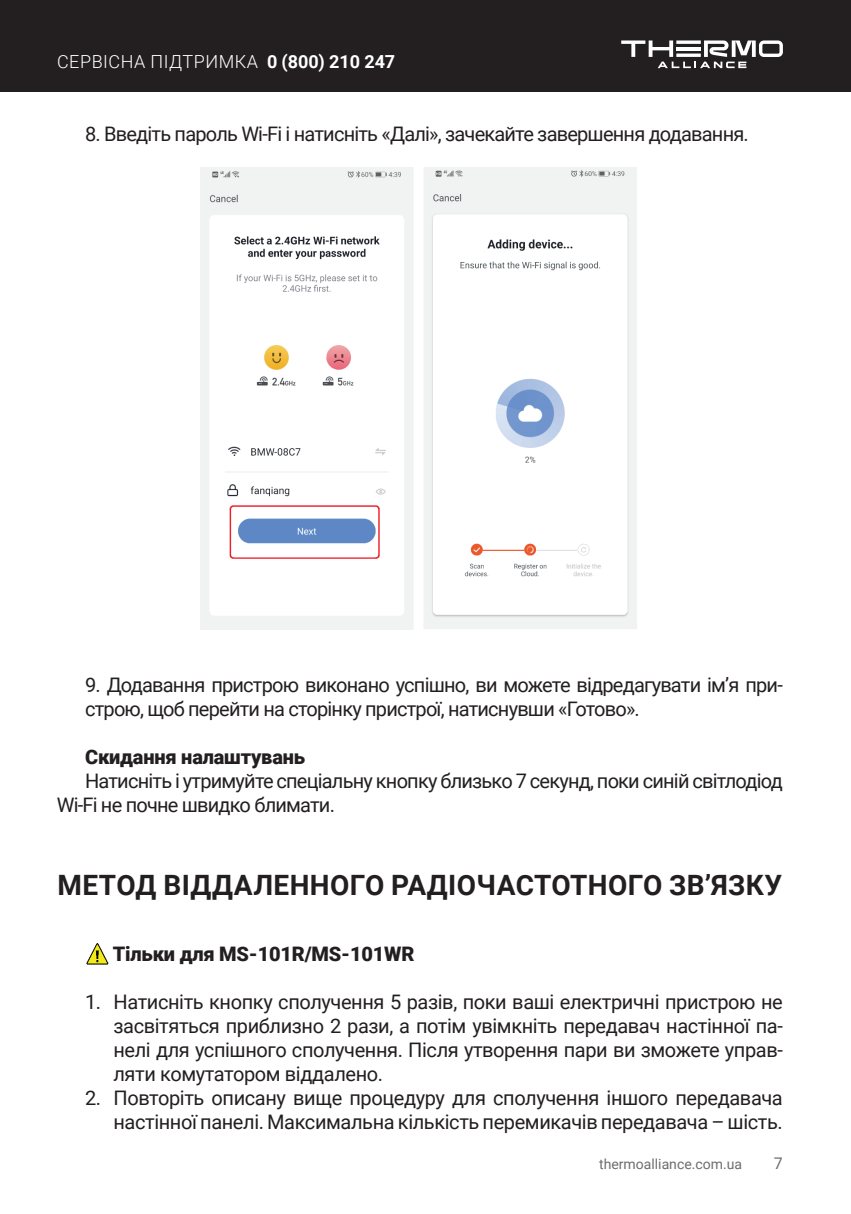
<style>
.page{position:relative;width:851px;height:1214px;background:#fff}
.page>*{position:absolute;margin:0;border:0;box-sizing:border-box;transform-origin:0 0}
.t1{font:700 28px "Roboto";letter-spacing:.015em;color:#231f20}
.t2{font:20px/24px "Roboto";letter-spacing:-.04em;color:#231f20}
.t3{font:20px/24px "Roboto";letter-spacing:-.02em;color:#231f20;text-align:right}
.t4{font:900 20px "Roboto";letter-spacing:-.01em;color:#231f20}
.t5{font:300 18px "Roboto";letter-spacing:.03em;color:#fff}
.t6{font:16px "Roboto";color:#6c6d70}
.t7{font:14px "Roboto";color:#6c6d70}
.s1{font-weight:700}
</style>
<div class="page">
<div style="left:0;top:0;width:850px;height:91px;background:#231f20"></div>
<svg style="left:621px;top:40px;width:161px;height:28px"></svg>
<img style="left:200px;top:167px;width:437px;height:462px">
<img style="left:86px;top:943px;width:22px;height:21px">
<p class="t5" style="left:57px;top:49px;width:339px">СЕРВІСНА ПІДТРИМКА <span class="s1">0 (800) 210 247</span></p>
<p class="t2" style="left:85px;top:121px;width:665px">8. Введіть пароль Wi-Fi і натисніть «Далі», зачекайте завершення додавання.</p>
<p class="t2" style="left:85px;top:672px;width:699px">9. Додавання пристрою виконано успішно, ви можете відредагувати ім’я при&shy;строю, щоб перейти на сторінку пристрої, натиснувши «Готово».</p>
<p class="t4" style="left:85px;top:742px;width:221px">Скидання налаштувань</p>
<p class="t2" style="left:57px;top:768px;width:727px;text-indent:28px">Натисніть і утримуйте спеціальну кнопку близько 7 секунд, поки синій світлодіод<br>Wi-Fi не почне швидко блимати.</p>
<h1 class="t1" style="left:57px;top:865px;width:726px">МЕТОД ВІДДАЛЕННОГО РАДІОЧАСТОТНОГО ЗВ’ЯЗКУ</h1>
<p class="t4" style="left:113px;top:940px;width:303px">Тільки для MS-101R/MS-101WR</p>
<p class="t2" style="left:113px;top:989px;width:670px;text-align:justify;text-indent:-28px">1. Натисніть кнопку сполучення 5 разів, поки ваші електричні пристрою не засвітяться приблизно 2 рази, а потім увімкніть передавач настінної па&shy;нелі для успішного сполучення. Після утворення пари ви зможете управ&shy;ляти комутатором віддалено.</p>
<p class="t3" style="left:85px;top:1085px;width:699px">2. Повторіть описану вище процедуру для сполучення іншого передавача настінної панелі. Максимальна кількість перемикачів передавача – шість.</p>
<p class="t7" style="left:599px;top:1154px;width:144px">thermoalliance.com.ua</p>
<p class="t6" style="left:773px;top:1152px;width:10px">7</p>
</div>
